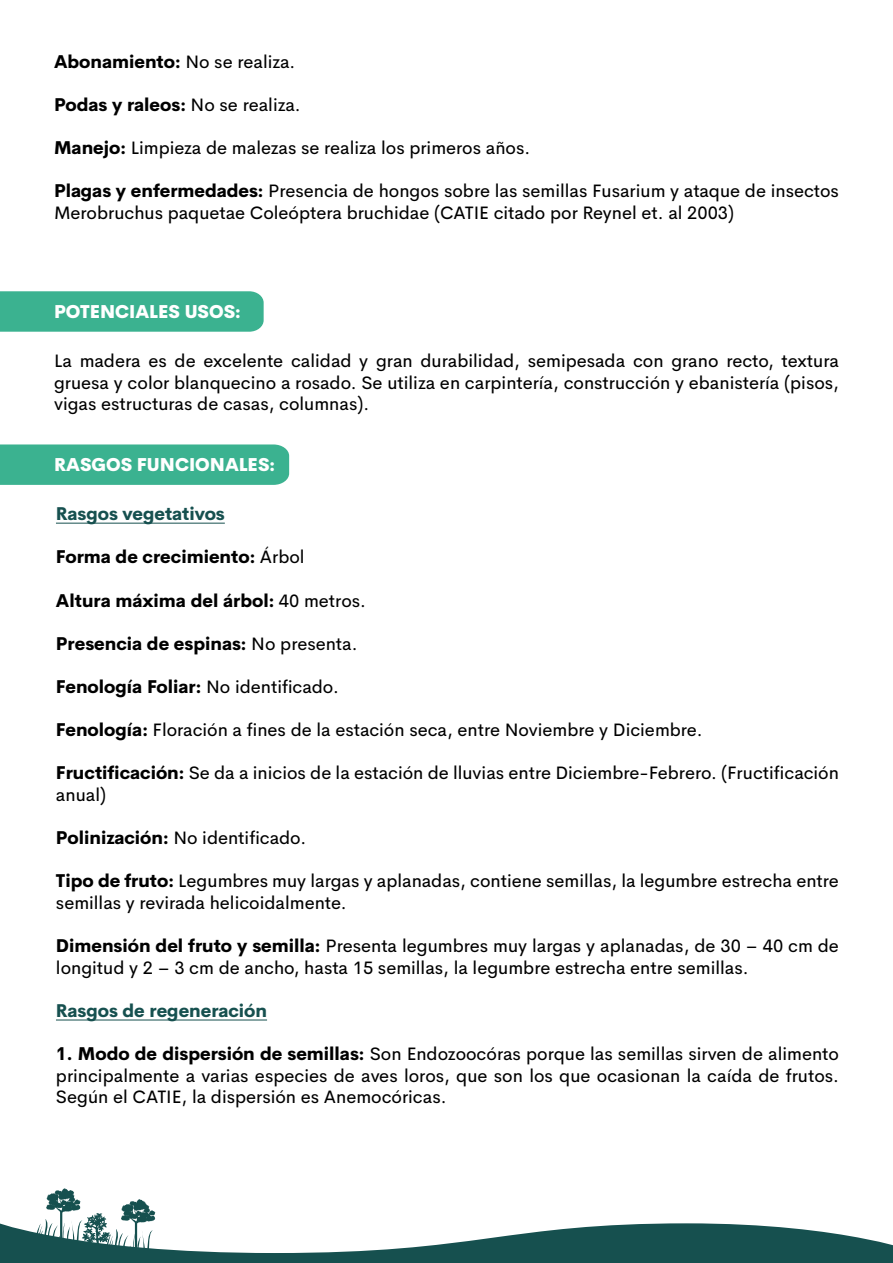
<style>
.page{position:relative;width:893px;height:1263px;background:#fff}
.page>*{position:absolute;margin:0;border:0;box-sizing:border-box;transform-origin:0 0}
.t1{font:18px/21.6px "Cerebri Sans";color:#000}
.t2{font:800 18px "Cerebri Sans";color:#000}
.t3{font:800 18px "Cerebri Sans";color:#16504f}
.t4{font:800 18px "Cerebri Sans";color:#fff}
.s1{font-weight:400}
.s2{font-weight:800}
</style>
<div class="page">
<svg style="left:0;top:1188px;width:893px;height:75px"></svg>
<div style="left:0;top:291px;width:264px;height:41px;background:#3bb290"></div>
<div style="left:0;top:444px;width:289px;height:41px;background:#3bb290"></div>
<hr style="left:56px;top:523px;width:169px;height:1px;background:#16504f">
<hr style="left:56px;top:1019px;width:211px;height:1px;background:#16504f">
<p class="t2" style="left:54px;top:46px;width:243px">Abonamiento: <span class="s1">No se realiza.</span></p>
<p class="t2" style="left:54px;top:90px;width:248px">Podas y raleos: <span class="s1">No se realiza.</span></p>
<p class="t1" style="left:54px;top:135px;width:478px"><span class="s2">Manejo:</span> Limpieza de malezas se realiza los primeros años.</p>
<p class="t1" style="left:54px;top:179px;width:786px"><span class="s2">Plagas y enfermedades:</span> Presencia de hongos sobre las semillas Fusarium y ataque de insectos<br>Merobruchus paquetae Coleóptera bruchidae (CATIE citado por Reynel et. al 2003)</p>
<p class="t4" style="left:54px;top:296px;width:188px">POTENCIALES USOS:</p>
<p class="t1" style="left:54px;top:348px;width:786px;text-align:justify">La madera es de excelente calidad y gran durabilidad, semipesada con grano recto, textura gruesa y color blanquecino a rosado. Se utiliza en carpintería, construcción y ebanistería (pisos, vigas estructuras de casas, columnas).</p>
<p class="t4" style="left:54px;top:449px;width:223px">RASGOS FUNCIONALES:</p>
<p class="t3" style="left:56px;top:499px;width:170px">Rasgos vegetativos</p>
<p class="t2" style="left:56px;top:542px;width:250px">Forma de crecimiento: <span class="s1">Árbol</span></p>
<p class="t2" style="left:56px;top:585px;width:311px">Altura máxima del árbol: <span class="s1">40 metros.</span></p>
<p class="t2" style="left:56px;top:629px;width:303px">Presencia de espinas: <span class="s1">No presenta.</span></p>
<p class="t2" style="left:56px;top:672px;width:284px">Fenología Foliar: <span class="s1">No identificado.</span></p>
<p class="t1" style="left:56px;top:718px;width:648px"><span class="s2">Fenología:</span> Floración a fines de la estación seca, entre Noviembre y Diciembre.</p>
<p class="t1" style="left:56px;top:761px;width:784px"><span class="s2">Fructificación:</span> Se da a inicios de la estación de lluvias entre Diciembre-Febrero. (Fructificación anual)</p>
<p class="t1" style="left:56px;top:826px;width:252px"><span class="s2">Polinización:</span> No identificado.</p>
<p class="t1" style="left:56px;top:869px;width:784px"><span class="s2">Tipo de fruto:</span> Legumbres muy largas y aplanadas, contiene semillas, la legumbre estrecha entre semillas y revirada helicoidalmente.</p>
<p class="t1" style="left:56px;top:934px;width:784px"><span class="s2">Dimensión del fruto y semilla:</span> Presenta legumbres muy largas y aplanadas, de 30 – 40 cm de longitud y 2 – 3 cm de ancho, hasta 15 semillas, la legumbre estrecha entre semillas.</p>
<p class="t3" style="left:56px;top:996px;width:213px">Rasgos de regeneración</p>
<p class="t1" style="left:56px;top:1042px;width:784px;text-align:justify"><span class="s2">1. Modo de dispersión de semillas:</span> Son Endozoocóras porque las semillas sirven de alimento principalmente a varias especies de aves loros, que son los que ocasionan la caída de frutos.<br>Según el CATIE, la dispersión es Anemocóricas.</p>
</div>
